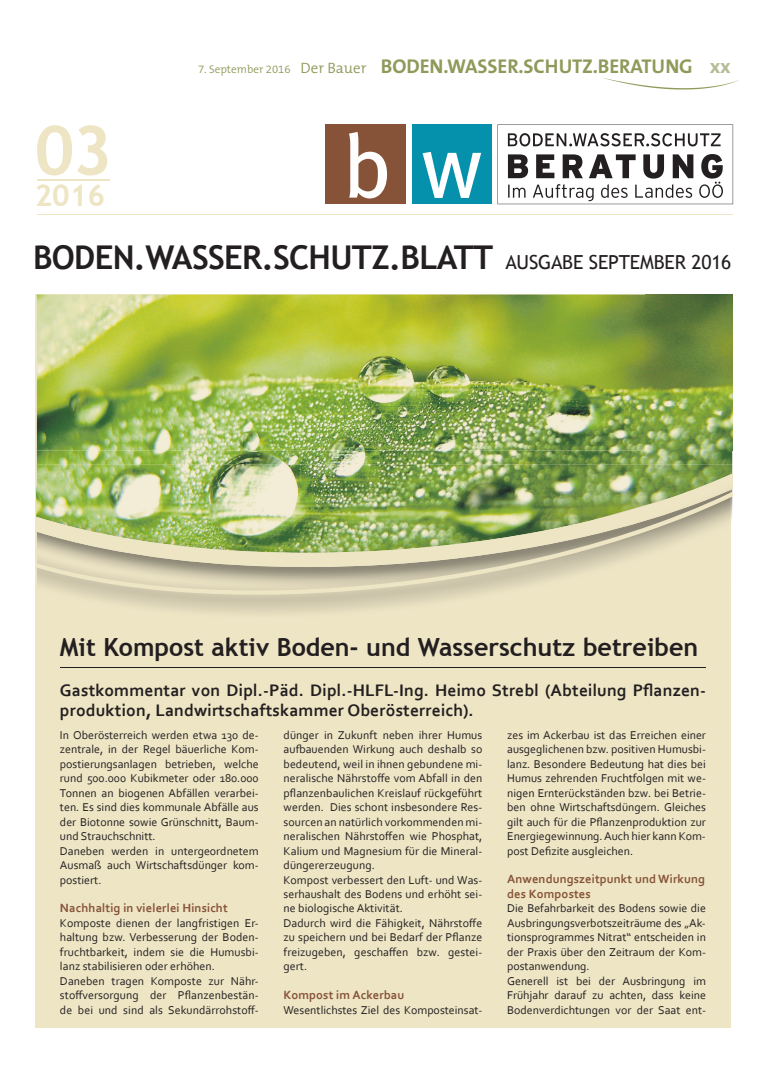
<style>
.page{position:relative;width:784px;height:1074px;background:#fff}
.page>*{position:absolute;margin:0;border:0;box-sizing:border-box;transform-origin:0 0}
.t1{font:700 68.12px "Trebuchet MS";color:#eee5c5}
.t2{font:700 32.75px "Trebuchet MS";letter-spacing:-.02em;color:#231f20}
.t3{font:700 30px "Trebuchet MS";color:#eee5c5}
.t4{font:700 25px "Trebuchet MS";color:#231f20}
.t5{font:700 20px "The Mix B7";letter-spacing:-.005em;color:#8f9a5a}
.t6{font:700 17.5px/20px "Corbel";letter-spacing:.01em;color:#231f20}
.t7{font:700 12.5px/14.2px "Corbel";letter-spacing:.01em;color:#865338}
.t8{font:11.88px/14.5px "Corbel";letter-spacing:.005em;color:#231f20}
.s1{font-family:"The Mix B4";font-weight:300;font-size:11.25px}
.s2{font-family:"The Mix B4";font-weight:300;font-size:15px}
.s3{color:#b6bb93}
.s4{font-weight:400;font-size:19.38px}
</style>
<div class="page">
<div style="left:35px;top:294px;width:695px;height:734px;background:#eee5c5"></div>
<svg style="left:497px;top:124px;width:235px;height:80px"></svg>
<div style="left:325px;top:124px;width:80px;height:80px;background:#865338"></div>
<div style="left:411px;top:124px;width:80px;height:80px;background:#0590ab"></div>
<svg style="left:349px;top:132px;width:38px;height:66px"></svg>
<svg style="left:422px;top:152px;width:59px;height:46px"></svg>
<hr style="left:37px;top:214px;width:694px;height:1px;background:#eee5c5">
<img style="left:37px;top:294px;width:608px;height:156px">
<img style="left:645px;top:294px;width:86px;height:156px">
<img style="left:37px;top:450px;width:694px;height:15px">
<img style="left:37px;top:465px;width:694px;height:132px">
<hr style="left:37px;top:179px;width:73px;height:1px;background:#eee5c5">
<svg style="left:602px;top:77px;width:137px;height:13px"></svg>
<hr style="left:60px;top:667px;width:645px;height:1px;background:#231f20">
<h1 class="t1" style="left:35px;top:108px;width:79px">03</h1>
<h3 class="t3" style="left:35px;top:176px;width:72px">2016</h3>
<h3 class="t5" style="left:198px;top:56px;width:534px"><span class="s1">7. September 2016</span> <span class="s2">Der Bauer</span> BODEN.WASSER.SCHUTZ.BERATUNG <span class="s3">xx</span></h3>
<h2 class="t2" style="left:33px;top:237px;width:699px">BODEN.WASSER.SCHUTZ.BLATT <span class="s4">AUSGABE SEPTEMBER 2016</span></h2>
<h3 class="t4" style="left:60px;top:631px;width:639px">Mit Kompost aktiv Boden- und Wasserschutz betreiben</h3>
<h3 class="t6" style="left:60px;top:679px;width:647px">Gastkommentar von Dipl.-Päd. Dipl.-HLFL-Ing. Heimo Strebl (Abteilung Pflanzen&shy;produktion, Landwirtschaftskammer Oberösterreich).</h3>
<p class="t8" style="left:60px;top:727px;width:200px">In Oberösterreich werden etwa 130 de&shy;zentrale, in der Regel bäuerliche Kom&shy;postierungsanlagen betrieben, welche rund 500.000 Kubikmeter oder 180.000<br>Tonnen an biogenen Abfällen verarbei&shy;ten. Es sind dies kommunale Abfälle aus der Biotonne sowie Grünschnitt, Baum&shy;und Strauchschnitt.<br>Daneben werden in untergeordnetem Ausmaß auch Wirtschaftsdünger kom&shy;postiert.</p>
<p class="t7" style="left:60px;top:900px;width:169px">Nachhaltig in vielerlei Hinsicht</p>
<p class="t8" style="left:60px;top:915px;width:200px">Komposte dienen der langfristigen Er&shy;haltung bzw. Verbesserung der Boden&shy;fruchtbarkeit, indem sie die Humusbi&shy;lanz stabilisieren oder erhöhen.<br>Daneben tragen Komposte zur Nähr&shy;stoffversorgung der Pflanzenbestän&shy;de bei und sind als Sekundärrohstoff-</p>
<p class="t8" style="left:283px;top:727px;width:200px">dünger in Zukunft neben ihrer Humus aufbauenden Wirkung auch deshalb so bedeutend, weil in ihnen gebundene mi&shy;neralische Nährstoffe vom Abfall in den pflanzenbaulichen Kreislauf rückgeführt werden. Dies schont insbesondere Res&shy;sourcen an natürlich vorkommenden mi&shy;neralischen Nährstoffen wie Phosphat, Kalium und Magnesium für die Mineral&shy;düngererzeugung.<br>Kompost verbessert den Luft- und Was&shy;serhaushalt des Bodens und erhöht sei&shy;ne biologische Aktivität.<br>Dadurch wird die Fähigkeit, Nährstoffe zu speichern und bei Bedarf der Pflanze freizugeben, geschaffen bzw. gestei&shy;gert.</p>
<p class="t7" style="left:283px;top:987px;width:122px">Kompost im Ackerbau</p>
<p class="t8" style="left:283px;top:1002px;width:200px">Wesentlichstes Ziel des Komposteinsat-</p>
<p class="t8" style="left:507px;top:727px;width:200px;text-align:justify">zes im Ackerbau ist das Erreichen einer ausgeglichenen bzw. positiven Humusbi&shy;lanz. Besondere Bedeutung hat dies bei Humus zehrenden Fruchtfolgen mit we&shy;nigen Ernterückständen bzw. bei Betrie&shy;ben ohne Wirtschaftsdüngern. Gleiches gilt auch für die Pflanzenproduktion zur Energiegewinnung. Auch hier kann Kom&shy;post Defizite ausgleichen.</p>
<p class="t7" style="left:507px;top:872px;width:199px">Anwendungszeitpunkt und Wirkung des Kompostes</p>
<p class="t8" style="left:507px;top:901px;width:200px">Die Befahrbarkeit des Bodens sowie die Ausbringungsverbotszeiträume des „Ak&shy;tionsprogrammes Nitrat“ entscheiden in der Praxis über den Zeitraum der Kom&shy;postanwendung.<br>Generell ist bei der Ausbringung im Frühjahr darauf zu achten, dass keine Bodenverdichtungen vor der Saat ent-</p>
</div>
